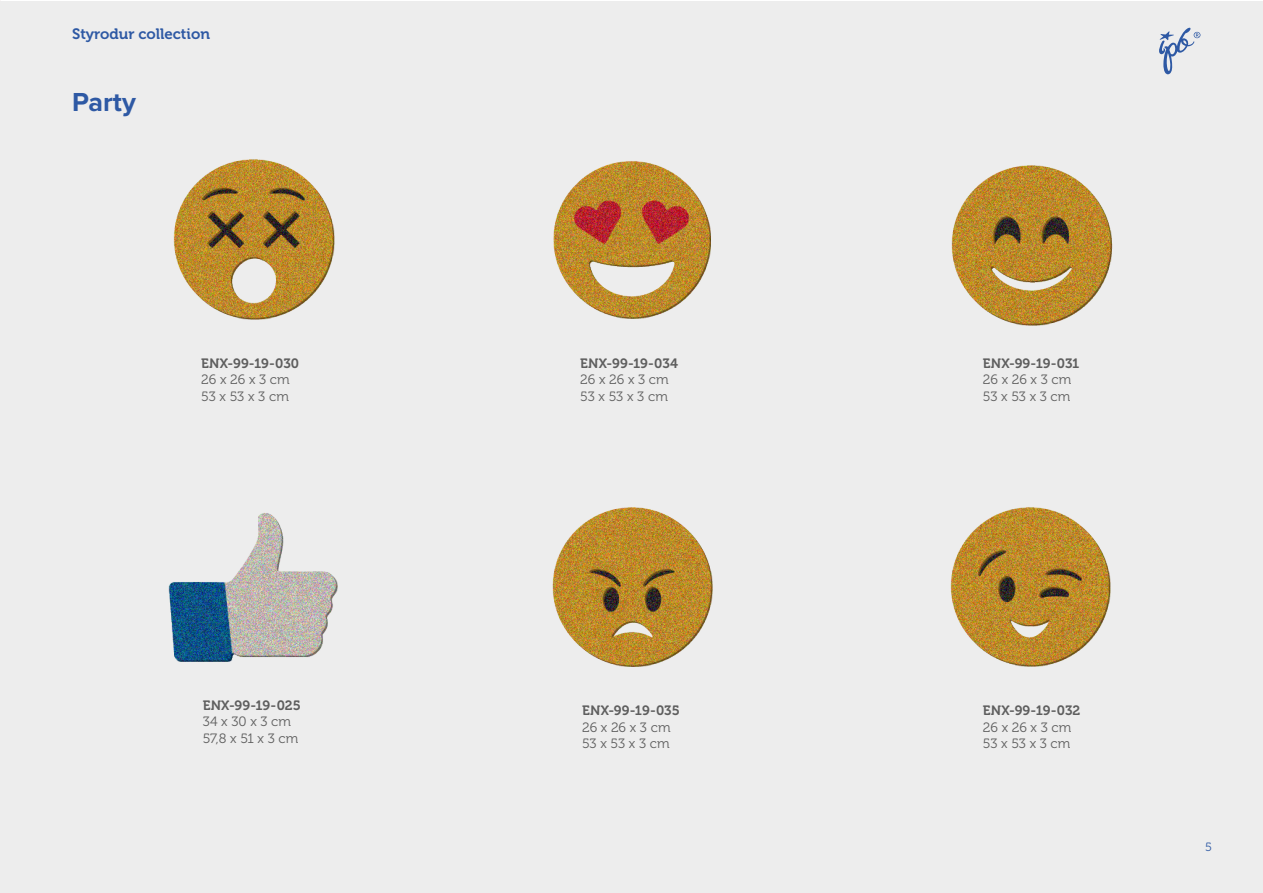
<style>
.page{position:relative;width:1263px;height:893px;background:#fff}
.page>*{position:absolute;margin:0;border:0;box-sizing:border-box;transform-origin:0 0}
.Nazwa_katalogu_kolek{font:700 27px "Proxima Nova";color:#2e59a4}
.t1{font:15px "Museo 700";color:#2e59a4}
.Wymiary_produktu{font:13.5px "Museo 300";color:#5e5e5e}
.Kod_produktu{font:13.5px "Museo 700";letter-spacing:.005em;color:#5e5e5e}
.t2{font:12px "Museo 300";color:#2e59a4}
</style>
<div class="page">
<div style="left:0;top:1px;width:1263px;height:892px;background:#ededed"></div>
<svg style="left:1159px;top:28px;width:42px;height:46px"></svg>
<img style="left:552px;top:507px;width:161px;height:160px">
<img style="left:168px;top:513px;width:170px;height:149px">
<img style="left:173px;top:159px;width:162px;height:161px">
<img style="left:950px;top:507px;width:161px;height:160px">
<img style="left:553px;top:161px;width:158px;height:158px">
<img style="left:951px;top:165px;width:162px;height:161px">
<p class="t1" style="left:72px;top:25px;width:139px">Styrodur collection</p>
<p class="Nazwa_katalogu_kolek" style="left:72px;top:81px;width:65px">Party</p>
<p class="Kod_produktu" style="left:201px;top:356px;width:99px">ENX-99-19-030</p>
<p class="Wymiary_produktu" style="left:201px;top:372px;width:90px">26 x 26 x 3 cm</p>
<p class="Wymiary_produktu" style="left:201px;top:389px;width:89px">53 x 53 x 3 cm</p>
<p class="Kod_produktu" style="left:203px;top:697px;width:100px">ENX-99-19-025</p>
<p class="Wymiary_produktu" style="left:203px;top:714px;width:90px">34 x 30 x 3 cm</p>
<p class="Wymiary_produktu" style="left:203px;top:731px;width:97px">57,8 x 51 x 3 cm</p>
<p class="Kod_produktu" style="left:580px;top:356px;width:99px">ENX-99-19-034</p>
<p class="Wymiary_produktu" style="left:580px;top:372px;width:90px">26 x 26 x 3 cm</p>
<p class="Wymiary_produktu" style="left:580px;top:389px;width:89px">53 x 53 x 3 cm</p>
<p class="Kod_produktu" style="left:582px;top:703px;width:99px">ENX-99-19-035</p>
<p class="Wymiary_produktu" style="left:582px;top:720px;width:90px">26 x 26 x 3 cm</p>
<p class="Wymiary_produktu" style="left:582px;top:736px;width:89px">53 x 53 x 3 cm</p>
<p class="Kod_produktu" style="left:983px;top:356px;width:98px">ENX-99-19-031</p>
<p class="Wymiary_produktu" style="left:983px;top:372px;width:90px">26 x 26 x 3 cm</p>
<p class="Wymiary_produktu" style="left:983px;top:389px;width:89px">53 x 53 x 3 cm</p>
<p class="Kod_produktu" style="left:983px;top:703px;width:99px">ENX-99-19-032</p>
<p class="Wymiary_produktu" style="left:983px;top:720px;width:90px">26 x 26 x 3 cm</p>
<p class="Wymiary_produktu" style="left:983px;top:736px;width:89px">53 x 53 x 3 cm</p>
<p class="t2" style="left:1205px;top:840px;width:8px">5</p>
</div>
